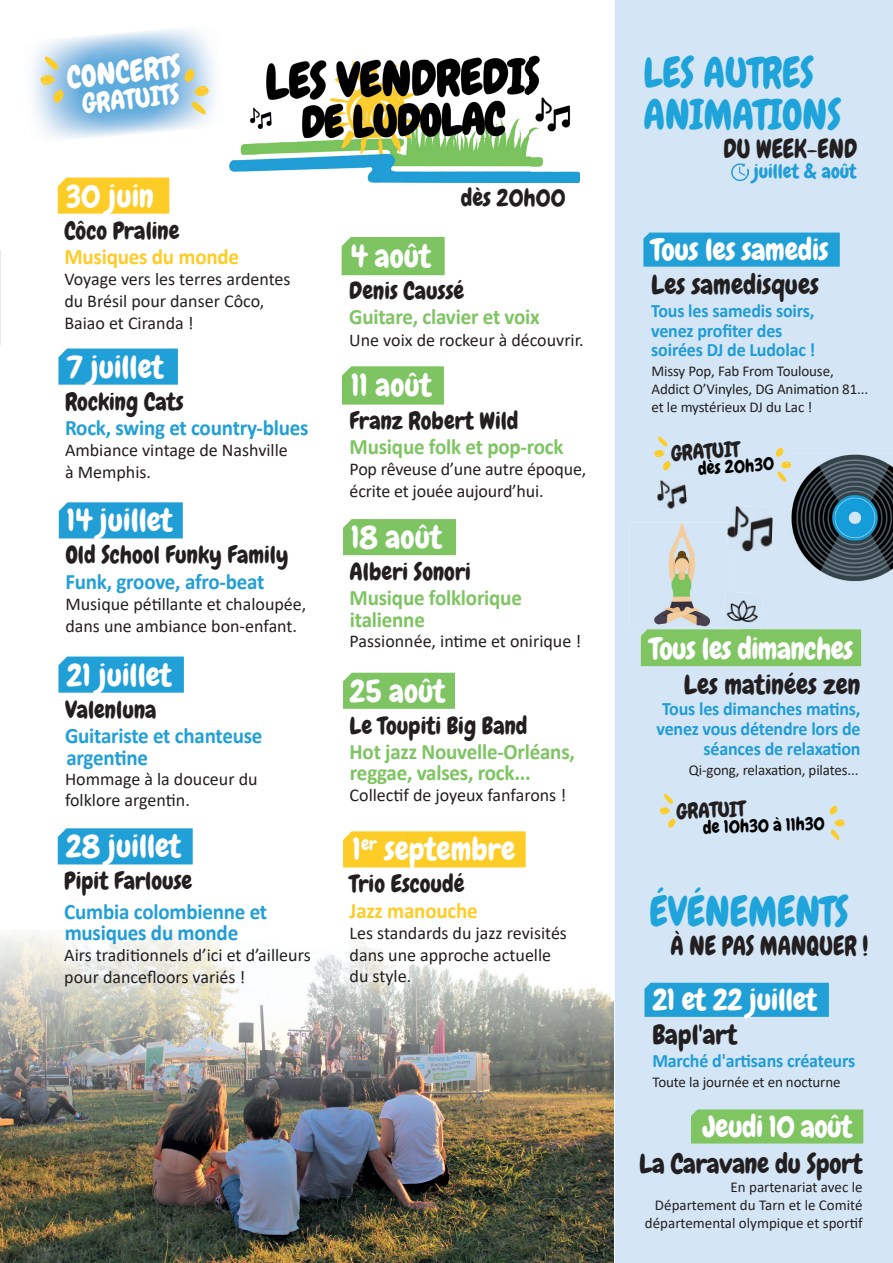
<style>
.page{position:relative;width:893px;height:1263px;background:#fff}
.page>*{position:absolute;margin:0;border:0;box-sizing:border-box;transform-origin:0 0}
.t1{font:41.4px/42px "Chewy";color:#1ea3da;scale:.94 1}
.t2{font:31.5px "Chewy";color:#fff}
.t3{font:30px "Chewy";letter-spacing:-.02em;color:#fff}
.t4{font:27px "Chewy";color:#231f20}
.t5{font:27px "Chewy";color:#fff}
.t6{font:26.4px "Chewy";color:#231f20;scale:.91 1}
.t7{font:24px "Chewy";color:#231f20}
.t8{font:700 22.05px "Calibri";letter-spacing:-.01em;color:#219fd7;scale:.95 1}
.t9{font:700 22.05px "Calibri";letter-spacing:-.01em;color:#7ec462;scale:.95 1}
.t10{font:700 22.05px "Calibri";letter-spacing:-.01em;color:#7cc45e;scale:.95 1}
.t11{font:700 22.05px "Calibri";letter-spacing:-.01em;color:#fecc26;scale:.95 1}
.t12{font:700 22.05px "Calibri";letter-spacing:-.01em;color:#209cd6;scale:.95 1}
.t13{font:21px "Chewy";color:#231f20}
.t14{font:19.5px "Chewy";color:#219dd7}
.t15{font:700 18.9px/19.5px "Calibri";letter-spacing:-.01em;color:#209cd6;scale:.95 1}
.t16{font:18px/21.6px "Calibri";color:#231f20}
.t17{font:18px "Chewy";color:#000}
.t18{font:15px/18px "Calibri";letter-spacing:-.01em;color:#231f20}
</style>
<div class="page">
<img style="left:32px;top:29px;width:183px;height:109px">
<img style="left:0;top:931px;width:614px;height:332px">
<div style="left:58px;top:178px;width:111px;height:36px;background:#fecc26"></div>
<div style="left:58px;top:349px;width:120px;height:36px;background:#219fd7"></div>
<div style="left:59px;top:502px;width:124px;height:36px;background:#229ed7"></div>
<svg style="left:58px;top:656px;width:126px;height:37px"></svg>
<div style="left:58px;top:828px;width:135px;height:36px;background:#219fd7"></div>
<div style="left:341px;top:237px;width:104px;height:39px;background:#7ec462"></div>
<div style="left:342px;top:366px;width:102px;height:39px;background:#7ec462"></div>
<div style="left:343px;top:519px;width:113px;height:36px;background:#7ec462"></div>
<div style="left:343px;top:673px;width:112px;height:36px;background:#7ec462"></div>
<div style="left:343px;top:831px;width:183px;height:36px;background:#fecc26"></div>
<svg style="left:40px;top:56px;width:24px;height:47px"></svg>
<svg style="left:185px;top:69px;width:24px;height:27px"></svg>
<svg style="left:191px;top:102px;width:15px;height:13px"></svg>
<img style="left:229px;top:55px;width:351px;height:128px">
<div style="left:615px;top:0;width:278px;height:1263px;background:#d4e6f5"></div>
<div style="left:643px;top:233px;width:197px;height:34px;background:#219fd7"></div>
<svg style="left:654px;top:436px;width:16px;height:35px"></svg>
<img style="left:789px;top:453px;width:104px;height:132px">
<svg style="left:776px;top:447px;width:15px;height:35px"></svg>
<img style="left:732px;top:164px;width:16px;height:16px">
<img style="left:728px;top:506px;width:45px;height:46px">
<img style="left:656px;top:478px;width:31px;height:32px">
<img style="left:629px;top:522px;width:105px;height:105px">
<img style="left:727px;top:522px;width:7px;height:29px">
<svg style="left:659px;top:794px;width:16px;height:34px"></svg>
<svg style="left:830px;top:805px;width:15px;height:35px"></svg>
<img style="left:723px;top:592px;width:40px;height:37px">
<div style="left:641px;top:629px;width:220px;height:37px;background:#7fc562"></div>
<img style="left:736px;top:629px;width:24px;height:2px">
<img style="left:723px;top:591px;width:11px;height:36px">
<hr style="left:0;top:250px;width:1px;height:95px;background:#e9eaeb">
<div style="left:644px;top:983px;width:185px;height:34px;background:#219fd7"></div>
<svg style="left:690px;top:1108px;width:174px;height:36px"></svg>
<h3 class="t3" style="left:65px;top:59px;width:116px;rotate:-6deg">CONCERTS</h3>
<h3 class="t5" style="left:81px;top:87px;width:99px;rotate:-6deg">GRATUITS</h3>
<h2 class="t2" style="left:66px;top:176px;width:90px">30 juin</h2>
<h3 class="t7" style="left:64px;top:215px;width:117px">Côco Praline</h3>
<p class="t11" style="left:64px;top:241px;width:186px">Musiques du monde</p>
<p class="t16" style="left:64px;top:268px;width:228px">Voyage vers les terres ardentes du Brésil pour danser Côco,<br>Baiao et Ciranda !</p>
<h2 class="t2" style="left:67px;top:347px;width:99px">7 juillet</h2>
<h3 class="t7" style="left:65px;top:386px;width:120px">Rocking Cats</h3>
<p class="t8" style="left:65px;top:412px;width:258px">Rock, swing et country-blues</p>
<p class="t16" style="left:65px;top:439px;width:224px">Ambiance vintage de Nashville à Memphis.</p>
<h2 class="t2" style="left:67px;top:500px;width:107px">14 juillet</h2>
<h3 class="t7" style="left:65px;top:540px;width:225px">Old School Funky Family</h3>
<p class="t8" style="left:65px;top:566px;width:211px">Funk, groove, afro-beat</p>
<p class="t16" style="left:65px;top:593px;width:242px">Musique pétillante et chaloupée, dans une ambiance bon-enfant.</p>
<h2 class="t2" style="left:67px;top:655px;width:107px">21 juillet</h2>
<h3 class="t7" style="left:65px;top:694px;width:93px">Valenluna</h3>
<p class="t8" style="left:65px;top:720px;width:209px">Guitariste et chanteuse</p>
<p class="t16" style="left:65px;top:768px;width:194px">Hommage à la douceur du folklore argentin.</p>
<p class="t8" style="left:66px;top:742px;width:87px">argentine</p>
<h2 class="t2" style="left:66px;top:826px;width:117px">28 juillet</h2>
<h3 class="t7" style="left:64px;top:866px;width:129px">Pipit Farlouse</h3>
<p class="t8" style="left:64px;top:896px;width:215px">Cumbia colombienne et</p>
<p class="t16" style="left:64px;top:944px;width:248px">Airs traditionnels d’ici et d’ailleurs pour dancefloors variés !</p>
<p class="t12" style="left:65px;top:916px;width:184px">musiques du monde</p>
<h3 class="t7" style="left:461px;top:182px;width:106px">dès 20h00</h3>
<h2 class="t2" style="left:351px;top:236px;width:82px">4 août</h2>
<h3 class="t7" style="left:349px;top:276px;width:116px">Denis Caussé</h3>
<p class="t9" style="left:349px;top:301px;width:202px">Guitare, clavier et voix</p>
<p class="t16" style="left:349px;top:329px;width:236px">Une voix de rockeur à découvrir.</p>
<h2 class="t2" style="left:351px;top:366px;width:82px">11 août</h2>
<h3 class="t7" style="left:350px;top:405px;width:170px">Franz Robert Wild</h3>
<p class="t9" style="left:350px;top:431px;width:227px">Musique folk et pop-rock</p>
<p class="t16" style="left:350px;top:458px;width:238px">Pop rêveuse d’une autre époque, écrite et jouée aujourd’hui.</p>
<h2 class="t2" style="left:351px;top:517px;width:92px">18 août</h2>
<h3 class="t7" style="left:350px;top:557px;width:123px">Alberi Sonori</h3>
<p class="t9" style="left:350px;top:582px;width:183px">Musique folklorique</p>
<p class="t16" style="left:350px;top:630px;width:233px">Passionnée, intime et onirique !</p>
<p class="t10" style="left:350px;top:604px;width:80px">italienne</p>
<h2 class="t2" style="left:350px;top:671px;width:97px">25 août</h2>
<h3 class="t7" style="left:350px;top:710px;width:179px">Le Toupiti Big Band</h3>
<p class="t9" style="left:350px;top:736px;width:239px">Hot jazz Nouvelle-Orléans,</p>
<p class="t16" style="left:350px;top:784px;width:218px">Collectif de joyeux fanfarons !</p>
<p class="t10" style="left:350px;top:757px;width:192px">reggae, valses, rock...</p>
<h2 class="t2" style="left:353px;top:829px;width:164px">1<sup>er</sup> septembre</h2>
<h3 class="t7" style="left:350px;top:869px;width:117px">Trio Escoudé</h3>
<p class="t11" style="left:350px;top:895px;width:136px">Jazz manouche</p>
<p class="t16" style="left:350px;top:922px;width:219px">Les standards du jazz revisités dans une approche actuelle du style.</p>
<h1 class="t1" style="left:643px;top:52px;width:212px">LES AUTRES<br>ANIMATIONS</h1>
<h3 class="t6" style="left:723px;top:132px;width:149px">DU WEEK-END</h3>
<p class="t14" style="left:754px;top:159px;width:104px">juillet &amp; août</p>
<h3 class="t3" style="left:651px;top:231px;width:179px">Tous les samedis</h3>
<h3 class="t4" style="left:651px;top:267px;width:169px">Les samedisques</h3>
<p class="t15" style="left:651px;top:301px;width:174px">Tous les samedis soirs, venez profiter des soirées DJ de Ludolac !</p>
<p class="t18" style="left:651px;top:362px;width:218px">Missy Pop, Fab From Toulouse,<br>Addict O’Vinyles, DG Animation 81... et le mystérieux DJ du Lac !</p>
<p class="t13" style="left:670px;top:440px;width:70px;rotate:-4deg">GRATUIT</p>
<p class="t17" style="left:697px;top:457px;width:78px;rotate:-4deg">dès 20h30</p>
<h3 class="t3" style="left:649px;top:630px;width:205px">Tous les dimanches</h3>
<h3 class="t4" style="left:684px;top:668px;width:178px">Les matinées zen</h3>
<p class="t15" style="left:656px;top:699px;width:216px;text-align:right">Tous les dimanches matins, venez vous détendre lors de séances de relaxation</p>
<p class="t18" style="left:689px;top:761px;width:171px">Qi-gong, relaxation, pilates...</p>
<p class="t13" style="left:676px;top:798px;width:70px;rotate:-2deg">GRATUIT</p>
<p class="t17" style="left:702px;top:816px;width:123px;rotate:-2deg">de 10h30 à 11h30</p>
<h1 class="t1" style="left:649px;top:890px;width:213px">ÉVÉNEMENTS</h1>
<h3 class="t6" style="left:671px;top:929px;width:219px">À NE PAS MANQUER !</h3>
<h3 class="t3" style="left:652px;top:981px;width:166px">21 et 22 juillet</h3>
<h3 class="t4" style="left:652px;top:1017px;width:86px">Bapl'art</h3>
<p class="t15" style="left:652px;top:1051px;width:215px">Marché d'artisans créateurs</p>
<p class="t18" style="left:653px;top:1073px;width:189px">Toute la journée et en nocturne</p>
<h3 class="t3" style="left:703px;top:1108px;width:151px">Jeudi 10 août</h3>
<h3 class="t4" style="left:639px;top:1146px;width:225px">La Caravane du Sport</h3>
<p class="t18" style="left:645px;top:1177px;width:219px;text-align:right">En partenariat avec le<br>Département du Tarn et le Comité départemental olympique et sportif</p>
</div>
